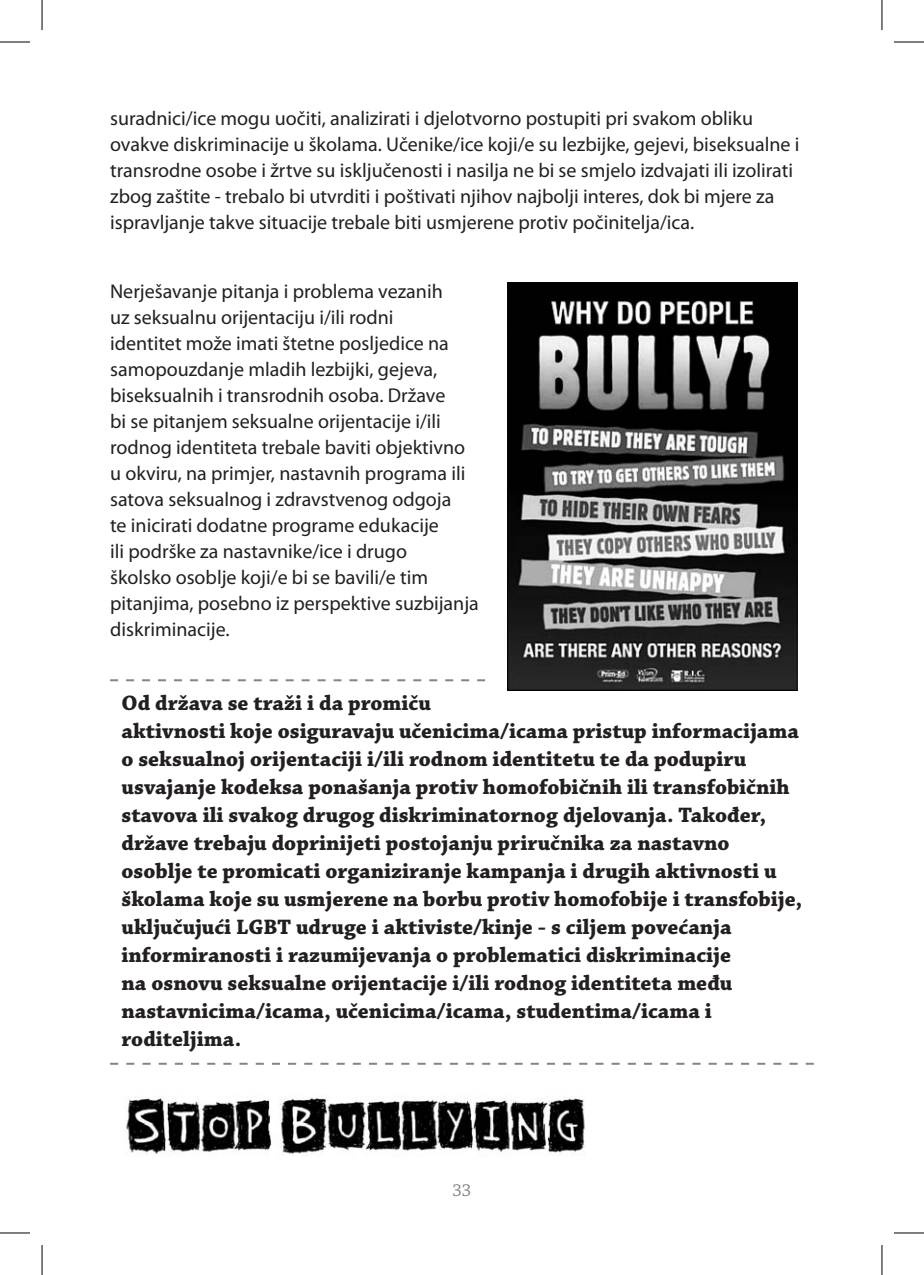
<style>
.page{position:relative;width:924px;height:1275px;background:#fff}
.page>*{position:absolute;margin:0;border:0;box-sizing:border-box;transform-origin:0 0}
.t1{font:700 22px/28px "Chaparral Pro";color:#231f20}
.t2{font:20px/26px "Myriad Pro";color:#231f20}
.t3{font:18px "Chaparral Pro";color:#828487}
</style>
<div class="page">
<svg style="left:110px;top:679px;width:375px;height:2px"></svg>
<svg style="left:110px;top:1062px;width:703px;height:2px"></svg>
<img style="left:507px;top:282px;width:290px;height:409px">
<img style="left:126px;top:1096px;width:459px;height:58px">
<hr style="left:0;top:42px;width:30px;height:1px;background:#000">
<hr style="left:893px;top:42px;width:30px;height:1px;background:#000">
<hr style="left:0;top:1232px;width:30px;height:1px;background:#000">
<hr style="left:893px;top:1232px;width:30px;height:1px;background:#000">
<hr style="left:42px;top:0;width:1px;height:30px;background:#000">
<hr style="left:42px;top:1245px;width:1px;height:30px;background:#000">
<hr style="left:881px;top:0;width:1px;height:30px;background:#000">
<hr style="left:881px;top:1245px;width:1px;height:30px;background:#000">
<p class="t2" style="left:110px;top:105px;width:690px">suradnici/ice mogu uočiti, analizirati i djelotvorno postupiti pri svakom obliku ovakve diskriminacije u školama. Učenike/ice koji/e su lezbijke, gejevi, biseksualne i transrodne osobe i žrtve su isključenosti i nasilja ne bi se smjelo izdvajati ili izolirati zbog zaštite - trebalo bi utvrditi i poštivati njihov najbolji interes, dok bi mjere za ispravljanje takve situacije trebale biti usmjerene protiv počinitelja/ica.</p>
<p class="t2" style="left:110px;top:278px;width:370px">Nerješavanje pitanja i problema vezanih<br>uz seksualnu orijentaciju i/ili rodni<br>identitet može imati štetne posljedice na samopouzdanje mladih lezbijki, gejeva, biseksualnih i transrodnih osoba. Države<br>bi se pitanjem seksualne orijentacije i/ili rodnog identiteta trebale baviti objektivno u okviru, na primjer, nastavnih programa ili satova seksualnog i zdravstvenog odgoja<br>te inicirati dodatne programe edukacije<br>ili podrške za nastavnike/ice i drugo<br>školsko osoblje koji/e bi se bavili/e tim pitanjima, posebno iz perspektive suzbijanja diskriminacije.</p>
<p class="t1" style="left:121px;top:689px;width:682px">Od država se traži i da promiču<br>aktivnosti koje osiguravaju učenicima/icama pristup informacijama o seksualnoj orijentaciji i/ili rodnom identitetu te da podupiru usvajanje kodeksa ponašanja protiv homofobičnih ili transfobičnih stavova ili svakog drugog diskriminatornog djelovanja. Također, države trebaju doprinijeti postojanju priručnika za nastavno osoblje te promicati organiziranje kampanja i drugih aktivnosti u školama koje su usmjerene na borbu protiv homofobije i transfobije, uključujući LGBT udruge i aktiviste/kinje - s ciljem povećanja informiranosti i razumijevanja o problematici diskriminacije<br>na osnovu seksualne orijentacije i/ili rodnog identiteta među nastavnicima/icama, učenicima/icama, studentima/icama i roditeljima.</p>
<p class="t3" style="left:452px;top:1180px;width:20px">33</p>
</div>
